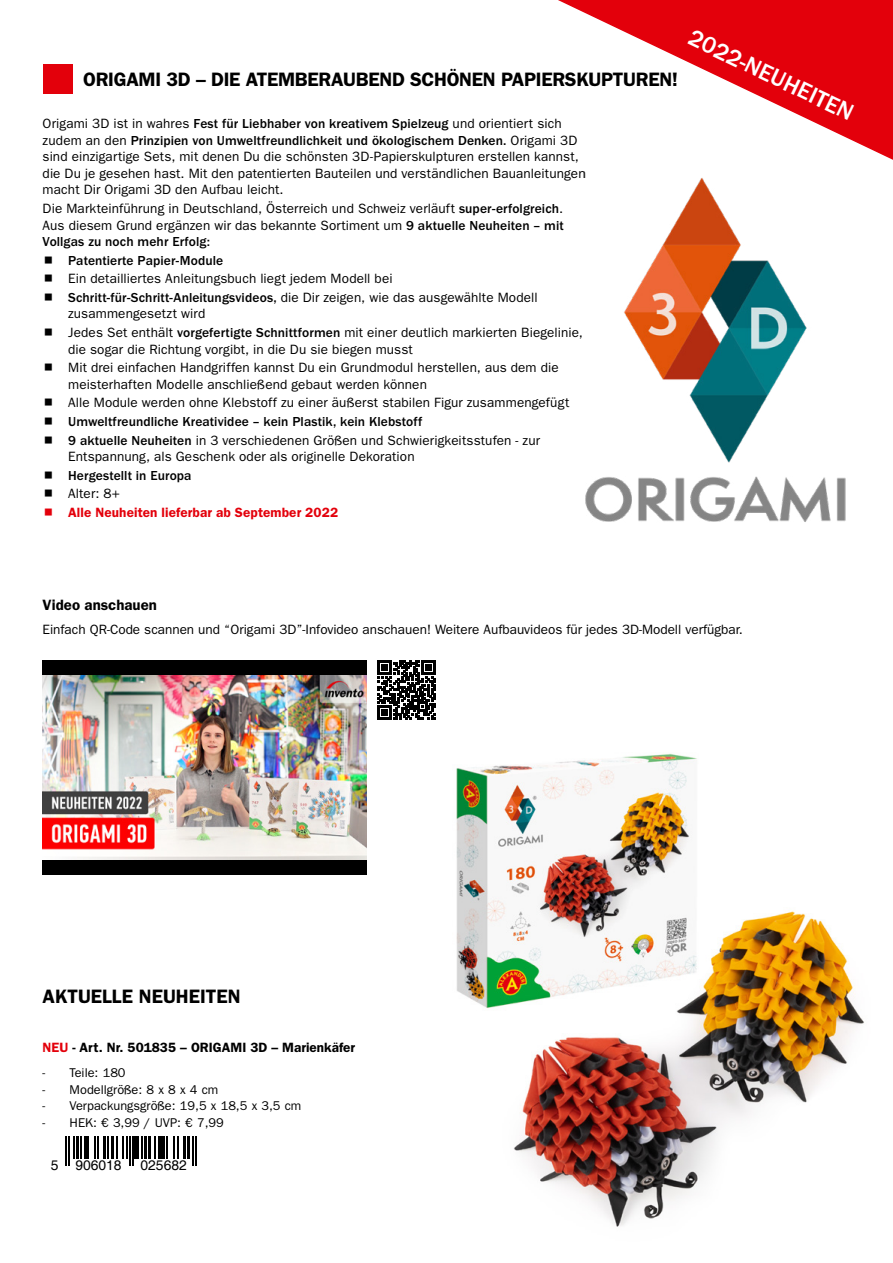
<style>
.page{position:relative;width:893px;height:1263px;background:#fff}
.page>*{position:absolute;margin:0;border:0;box-sizing:border-box;transform-origin:0 0}
.t1{font:500 24px "ITC Franklin Gothic Std";color:#fff}
.t2{font:600 19.5px "ITC Franklin Gothic Std";letter-spacing:-.015em;color:#000}
.t3{font:600 15px "ITC Franklin Gothic Std";color:#000}
.t4{font:13.8px "Helvetica";color:#000}
.t5{font:13.5px/16.5px "ITC Franklin Gothic Std";letter-spacing:.005em;color:#000}
.t6{font:500 13.5px/18.6px "ITC Franklin Gothic Std";letter-spacing:.005em;color:#000}
.t7{font:600 13.5px "ITC Franklin Gothic Std";color:#000}
.t8{font:600 13.5px "ITC Franklin Gothic Std";letter-spacing:.01em;color:#e3000b}
.t9{font:12.75px "ITC Franklin Gothic Std";color:#000}
.s1{font-weight:500}
.s2{font-weight:400}
.s3{color:#e3000b}
</style>
<div class="page">
<div style="left:43px;top:64px;width:29px;height:30px;background:#e3000b"></div>
<svg style="left:558px;top:0;width:335px;height:127px"></svg>
<svg style="left:377px;top:661px;width:59px;height:58px"></svg>
<div style="left:43px;top:660px;width:324px;height:215px;background:#000"></div>
<img style="left:43px;top:676px;width:324px;height:183px">
<img style="left:586px;top:127px;width:307px;height:395px">
<hr style="left:65px;top:1136px;width:2px;height:30px;background:#000">
<hr style="left:68px;top:1136px;width:1px;height:30px;background:#000">
<svg style="left:74px;top:1136px;width:1px;height:23px"></svg>
<hr style="left:76px;top:1136px;width:3px;height:23px;background:#000">
<svg style="left:81px;top:1136px;width:1px;height:23px"></svg>
<hr style="left:85px;top:1136px;width:4px;height:23px;background:#000">
<hr style="left:94px;top:1136px;width:2px;height:23px;background:#000">
<hr style="left:97px;top:1136px;width:2px;height:23px;background:#000">
<hr style="left:103px;top:1136px;width:3px;height:23px;background:#000">
<svg style="left:107px;top:1136px;width:1px;height:23px"></svg>
<hr style="left:111px;top:1136px;width:3px;height:23px;background:#000">
<svg style="left:117px;top:1136px;width:1px;height:23px"></svg>
<hr style="left:122px;top:1136px;width:2px;height:23px;background:#000">
<hr style="left:126px;top:1136px;width:2px;height:23px;background:#000">
<hr style="left:129px;top:1136px;width:1px;height:30px;background:#000">
<hr style="left:132px;top:1136px;width:1px;height:30px;background:#000">
<hr style="left:135px;top:1136px;width:4px;height:23px;background:#000">
<svg style="left:142px;top:1136px;width:1px;height:23px"></svg>
<hr style="left:144px;top:1136px;width:3px;height:23px;background:#000">
<hr style="left:148px;top:1136px;width:3px;height:23px;background:#000">
<svg style="left:154px;top:1136px;width:1px;height:23px"></svg>
<hr style="left:158px;top:1136px;width:4px;height:23px;background:#000">
<svg style="left:164px;top:1136px;width:1px;height:23px"></svg>
<hr style="left:166px;top:1136px;width:2px;height:23px;background:#000">
<hr style="left:173px;top:1136px;width:2px;height:23px;background:#000">
<svg style="left:178px;top:1136px;width:1px;height:23px"></svg>
<hr style="left:183px;top:1136px;width:3px;height:23px;background:#000">
<hr style="left:187px;top:1136px;width:3px;height:23px;background:#000">
<hr style="left:193px;top:1136px;width:1px;height:30px;background:#000">
<hr style="left:196px;top:1136px;width:1px;height:30px;background:#000">
<img style="left:513px;top:911px;width:351px;height:316px">
<img style="left:416px;top:716px;width:321px;height:321px">
<h2 class="t2" style="left:83px;top:68px;width:597px">ORIGAMI 3D – DIE ATEMBERAUBEND SCHÖNEN PAPIERSKUPTUREN!</h2>
<p class="t5" style="left:43px;top:116px;width:544px">Origami 3D ist in wahres <span class="s1">Fest für Liebhaber von kreativem Spielzeug</span> und orientiert sich zudem an den <span class="s1">Prinzipien von Umweltfreundlichkeit und ökologischem Denken.</span> Origami 3D sind einzigartige Sets, mit denen Du die schönsten 3D-Papierskulpturen erstellen kannst, die Du je gesehen hast. Mit den patentierten Bauteilen und verständlichen Bauanleitungen macht Dir Origami 3D den Aufbau leicht.</p>
<p class="t5" style="left:43px;top:200px;width:523px;text-align:justify">Die Markteinführung in Deutschland, Österreich und Schweiz verläuft <span class="s1">super-erfolgreich</span>.<br>Aus diesem Grund ergänzen wir das bekannte Sortiment um <span class="s1">9 aktuelle Neuheiten – mit Vollgas zu noch mehr Erfolg:</span></p>
<p class="t6" style="left:68px;top:251px;width:157px">Patentierte Papier-Module</p>
<p class="t5" style="left:68px;top:270px;width:471px;line-height:18.6px">Ein detailliertes Anleitungsbuch liegt jedem Modell bei<br><span class="s1">Schritt-für-Schritt-Anleitungsvideos,</span> die Dir zeigen, wie das ausgewählte Modell</p>
<p class="t5" style="left:68px;top:305px;width:516px;line-height:18.6px">zusammengesetzt wird<br>Jedes Set enthält <span class="s1">vorgefertigte Schnittformen</span> mit einer deutlich markierten Biegelinie,</p>
<p class="t5" style="left:68px;top:340px;width:492px;line-height:18.6px">die sogar die Richtung vorgibt, in die Du sie biegen musst<br>Mit drei einfachen Handgriffen kannst Du ein Grundmodul herstellen, aus dem die</p>
<p class="t5" style="left:68px;top:375px;width:503px;line-height:18.6px">meisterhaften Modelle anschließend gebaut werden können<br>Alle Module werden ohne Klebstoff zu einer äußerst stabilen Figur zusammengefügt</p>
<p class="t6" style="left:68px;top:412px;width:473px">Umweltfreundliche Kreatividee – kein Plastik, kein Klebstoff<br>9 aktuelle Neuheiten <span class="s2">in 3 verschiedenen Größen und Schwierigkeitsstufen - zur</span></p>
<p class="t5" style="left:68px;top:448px;width:348px">Entspannung, als Geschenk oder als originelle Dekoration</p>
<p class="t6" style="left:68px;top:466px;width:125px">Hergestellt in Europa</p>
<p class="t5" style="left:68px;top:486px;width:53px">Alter: 8+</p>
<p class="t8" style="left:68px;top:504px;width:271px">Alle Neuheiten lieferbar ab September 2022</p>
<h1 class="t1" style="left:696px;top:24px;width:181px;rotate:26deg">2022-NEUHEITEN</h1>
<p class="t3" style="left:43px;top:596px;width:116px">Video anschauen</p>
<p class="t5" style="left:43px;top:621px;width:702px">Einfach QR-Code scannen und “Origami 3D”-Infovideo anschauen! Weitere Aufbauvideos für jedes 3D-Modell verfügbar.</p>
<h2 class="t2" style="left:43px;top:984px;width:200px">AKTUELLE NEUHEITEN</h2>
<p class="t7" style="left:43px;top:1039px;width:314px"><span class="s3">NEU</span> - Art. Nr. 501835 – ORIGAMI 3D – Marienkäfer</p>
<p class="t9" style="left:43px;top:1065px;width:84px">- Teile: 180</p>
<p class="t9" style="left:43px;top:1082px;width:177px">- Modellgröße: 8 x 8 x 4 cm</p>
<p class="t9" style="left:43px;top:1098px;width:260px">- Verpackungsgröße: 19,5 x 18,5 x 3,5 cm</p>
<p class="t9" style="left:43px;top:1115px;width:183px">- HEK: € 3,99 / UVP: € 7,99</p>
<p class="t4" style="left:51px;top:1157px;width:72px">5 906018</p>
<p class="t4" style="left:141px;top:1157px;width:48px">025682</p>
</div>
